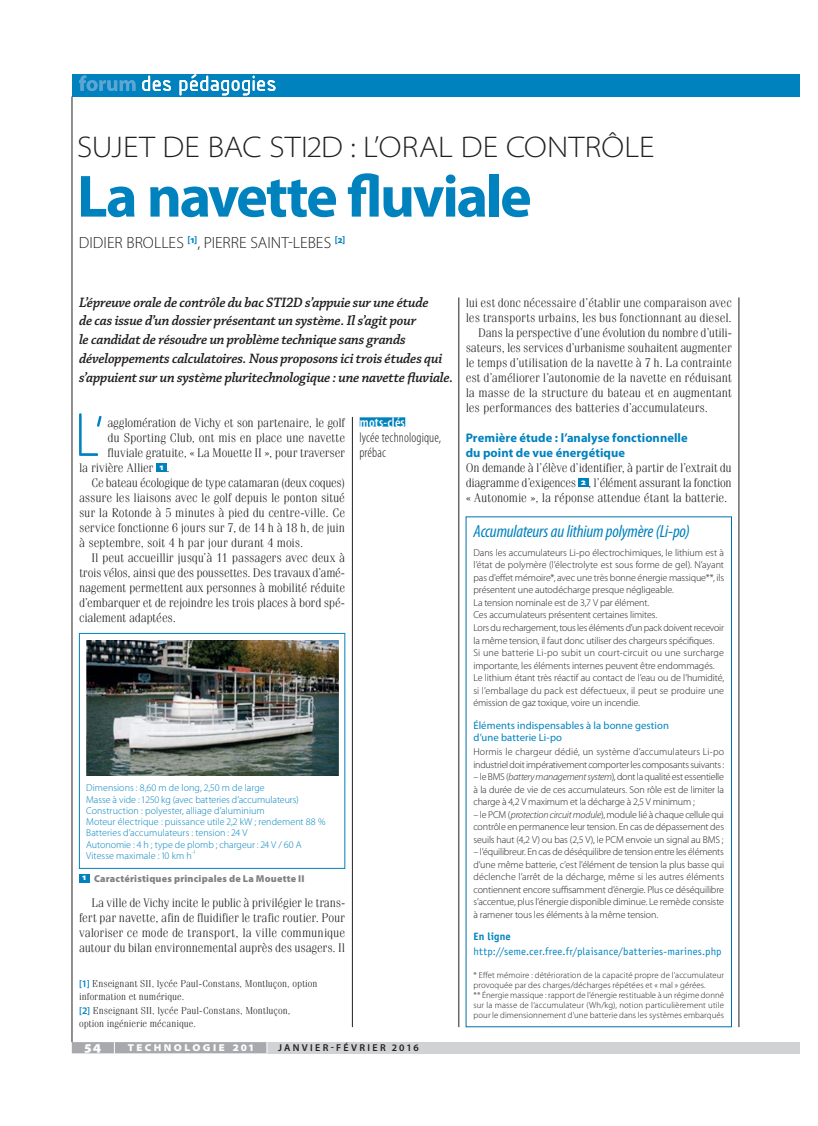
<style>
.page{position:relative;width:818px;height:1126px;background:#fff}
.page>*{position:absolute;margin:0;border:0;box-sizing:border-box;transform-origin:0 0}
.t1{font:700 60px "Myriad Pro";letter-spacing:-.04em;color:#0082be}
.t2{font:300 semi-expanded 30px "Myriad Pro";letter-spacing:.01em;color:#231f20}
.t3{font:italic condensed 17.5px "Myriad Pro";letter-spacing:-.01em;color:#0082be}
.t4{font:300 16.25px "Myriad Pro";color:#231f20}
.t5{font:italic 600 14.38px/18.8px "Chaparral Pro";letter-spacing:-.015em;color:#231f20}
.t6{font:300 condensed 13.75px/15px "Myriad Pro";letter-spacing:.005em;color:#231f20}
.t7{font:600 condensed 13.75px "Myriad Pro";letter-spacing:.015em;color:#fff}
.t8{font:900 semi-expanded 13.75px "Myriad Pro";color:#fff}
.t9{font:300 12.5px/15px "Fenice Std";letter-spacing:-.01em;color:#231f20;text-align:justify}
.t10{font:700 12.5px/15px "Myriad Pro";letter-spacing:.005em;color:#0082be}
.t11{font:10.62px/12.5px "Myriad Pro";letter-spacing:.01em;color:#0082be}
.t12{font:10.62px "Officina Sans Std";letter-spacing:.015em;color:#0082be}
.t13{font:700 10.62px "Officina Sans Std";letter-spacing:.01em;color:#0082be}
.t14{font:300 10px/12.5px "Myriad Pro";letter-spacing:-.01em;color:#231f20;text-align:justify}
.t15{font:300 10px/11.2px "Myriad Pro";letter-spacing:.005em;color:#0082be}
.t16{font:300 10px/12.5px "Fenice Std";letter-spacing:.005em;color:#231f20}
.t17{font:900 10px "Myriad Pro";letter-spacing:.02em;color:#808285}
.t18{font:600 10px "Myriad Pro";letter-spacing:.235em;color:#231f20}
.t19{font:900 semi-expanded 10px "Myriad Pro";letter-spacing:.24em;color:#fff}
.t20{font:300 8.75px/10px "Myriad Pro";letter-spacing:.01em;color:#231f20}
.s1{font-family:"Myriad Pro";font-weight:900;font-stretch:semi-expanded;font-size:9px;color:#fff}
.s2{font-family:"Myriad Pro";font-weight:600;color:#0082be}
.s3{font-style:italic}
</style>
<div class="page">
<div style="left:267px;top:1041px;width:531px;height:12px;background:#d1d2d4"></div>
<svg style="left:72px;top:1041px;width:195px;height:12px;background:#b0b1b5"></svg>
<div style="left:781px;top:74px;width:17px;height:22px;background:#0082be"></div>
<div style="left:72px;top:74px;width:709px;height:22px;background:#0082be"></div>
<hr style="left:352px;top:417px;width:1px;height:609px;background:#231f20">
<hr style="left:458px;top:297px;width:1px;height:729px;background:#231f20">
<hr style="left:738px;top:297px;width:1px;height:729px;background:#231f20">
<hr style="left:72px;top:96px;width:1px;height:945px;background:#231f20">
<svg style="left:142px;top:74px;width:133px;height:21px"></svg>
<svg style="left:79px;top:75px;width:56px;height:16px"></svg>
<div style="left:79px;top:633px;width:266px;height:235px;border:1px solid #0082be"></div>
<img style="left:86px;top:640px;width:252px;height:135px">
<div style="left:359px;top:417px;width:46px;height:9px;background:#0082be"></div>
<div style="left:156px;top:463px;width:10px;height:8px;background:#0082be"></div>
<svg style="left:79px;top:413px;width:22px;height:43px"></svg>
<div style="left:578px;top:478px;width:10px;height:8px;background:#0082be"></div>
<div style="left:79px;top:874px;width:10px;height:8px;background:#0082be"></div>
<h2 class="t2" style="left:77px;top:128px;width:578px">SUJET DE BAC STI2D : L’ORAL DE CONTRÔLE</h2>
<h1 class="t1" style="left:77px;top:157px;width:456px">La navette fluviale</h1>
<h3 class="t4" style="left:79px;top:233px;width:268px">DIDIER BROLLES <sup>[1]</sup>, PIERRE SAINT-LEBES <sup>[2]</sup></h3>
<p class="t5" style="left:79px;top:293px;width:375px">L’épreuve orale de contrôle du bac STI2D s’appuie sur une étude<br>de cas issue d’un dossier présentant un système. Il s’agit pour<br>le candidat de résoudre un problème technique sans grands développements calculatoires. Nous proposons ici trois études qui s’appuient sur un système pluritechnologique : une navette fluviale.</p>
<p class="t9" style="left:107px;top:415px;width:239px">agglomération de Vichy et son partenaire, le golf</p>
<p class="t9" style="left:108px;top:430px;width:239px">du Sporting Club, ont mis en place une navette</p>
<p class="t9" style="left:108px;top:445px;width:239px">fluviale gratuite, « La Mouette II », pour traverser</p>
<p class="t9" style="left:79px;top:460px;width:92px">la rivière Allier <span class="s1">1</span> .</p>
<p class="t9" style="left:91px;top:475px;width:255px">Ce bateau écologique de type catamaran (deux coques)</p>
<p class="t9" style="left:79px;top:490px;width:267px">assure les liaisons avec le golf depuis le ponton situé</p>
<p class="t9" style="left:79px;top:505px;width:267px">sur la Rotonde à 5 minutes à pied du centre-ville. Ce</p>
<p class="t9" style="left:79px;top:520px;width:267px">service fonctionne 6 jours sur 7, de 14 h à 18 h, de juin</p>
<p class="t9" style="left:79px;top:535px;width:225px">à septembre, soit 4 h par jour durant 4 mois.</p>
<p class="t9" style="left:91px;top:550px;width:255px">Il peut accueillir jusqu’à 11 passagers avec deux à</p>
<p class="t9" style="left:79px;top:565px;width:267px">trois vélos, ainsi que des poussettes. Des travaux d’amé-</p>
<p class="t9" style="left:79px;top:580px;width:267px">nagement permettent aux personnes à mobilité réduite</p>
<p class="t9" style="left:79px;top:595px;width:267px">d’embarquer et de rejoindre les trois places à bord spé-</p>
<p class="t9" style="left:79px;top:610px;width:98px">cialement adaptées.</p>
<h3 class="t7" style="left:360px;top:413px;width:46px">mots-clés</h3>
<h3 class="t6" style="left:359px;top:429px;width:83px">lycée technologique, prébac</h3>
<p class="t15" style="left:86px;top:782px;width:240px">Dimensions : 8,60 m de long, 2,50 m de large<br>Masse à vide : 1 250 kg (avec batteries d’accumulateurs)<br>Construction : polyester, alliage d’aluminium<br>Moteur électrique : puissance utile 2,2 kW ; rendement 88 % Batteries d’accumulateurs : tension : 24 V<br>Autonomie : 4 h ; type de plomb ; chargeur : 24 V / 60 A Vitesse maximale : 10 km h<sup>-1</sup></p>
<p class="t17" style="left:82px;top:872px;width:224px"><sup>1</sup> Caractéristiques principales de La Mouette II</p>
<p class="t9" style="left:79px;top:895px;width:267px;text-indent:12px">La ville de Vichy incite le public à privilégier le trans&shy;fert par navette, afin de fluidifier le trafic routier. Pour valoriser ce mode de transport, la ville communique autour du bilan environnemental auprès des usagers. Il</p>
<p class="t16" style="left:79px;top:977px;width:240px"><span class="s2">[1]</span> Enseignant SII, lycée Paul-Constans, Montluçon, option information et numérique.</p>
<p class="t16" style="left:79px;top:1004px;width:213px"><span class="s2">[2]</span> Enseignant SII, lycée Paul-Constans, Montluçon, option ingénierie mécanique.</p>
<h3 class="t8" style="left:84px;top:1037px;width:18px">54</h3>
<p class="t19" style="left:128px;top:1041px;width:127px">TECHNOLOGIE 201</p>
<p class="t18" style="left:278px;top:1041px;width:142px">JANVIER-FÉVRIER 2016</p>
<p class="t9" style="left:465px;top:295px;width:267px">lui est donc nécessaire d’établir une comparaison avec</p>
<p class="t9" style="left:465px;top:310px;width:267px">les transports urbains, les bus fonctionnant au diesel.</p>
<p class="t9" style="left:478px;top:325px;width:255px">Dans la perspective d’une évolution du nombre d’utili-</p>
<p class="t9" style="left:465px;top:340px;width:267px">sateurs, les services d’urbanisme souhaitent augmenter</p>
<p class="t9" style="left:465px;top:355px;width:267px">le temps d’utilisation de la navette à 7 h. La contrainte</p>
<p class="t9" style="left:465px;top:370px;width:267px">est d’améliorer l’autonomie de la navette en réduisant</p>
<p class="t9" style="left:465px;top:385px;width:267px">la masse de la structure du bateau et en augmentant</p>
<p class="t9" style="left:465px;top:400px;width:244px">les performances des batteries d’accumulateurs.</p>
<p class="t10" style="left:465px;top:429px;width:223px">Première étude : l’analyse fonctionnelle du point de vue énergétique</p>
<p class="t9" style="left:465px;top:460px;width:267px">On demande à l’élève d’identifier, à partir de l’extrait du diagramme d’exigences <span class="s1">2</span> , l’élément assurant la fonction « Autonomie », la réponse attendue étant la batterie.</p>
<h3 class="t3" style="left:473px;top:521px;width:218px">Accumulateurs au lithium polymère (Li-po)</h3>
<p class="t14" style="left:473px;top:546px;width:252px;text-align:left">Dans les accumulateurs Li-po électrochimiques, le lithium est à l’état de polymère (l’électrolyte est sous forme de gel). N’ayant pas d’effet mémoire*, avec une très bonne énergie massique**, ils présentent une autodécharge presque négligeable.<br>La tension nominale est de 3,7 V par élément.<br>Ces accumulateurs présentent certaines limites.<br>Lors du rechargement, tous les éléments d’un pack doivent recevoir la même tension, il faut donc utiliser des chargeurs spécifiques.<br>Si une batterie Li-po subit un court-circuit ou une surcharge importante, les éléments internes peuvent être endommagés.<br>Le lithium étant très réactif au contact de l’eau ou de l’humidité, si l’emballage du pack est défectueux, il peut se produire une émission de gaz toxique, voire un incendie.</p>
<p class="t11" style="left:473px;top:718px;width:197px">Éléments indispensables à la bonne gestion d’une batterie Li-po</p>
<p class="t14" style="left:473px;top:745px;width:252px">Hormis le chargeur dédié, un système d’accumulateurs Li-po industriel doit impérativement comporter les composants suivants :</p>
<p class="t14" style="left:473px;top:770px;width:252px">– le BMS (<span class="s3">battery management system</span>), dont la qualité est essentielle à la durée de vie de ces accumulateurs. Son rôle est de limiter la charge à 4,2 V maximum et la décharge à 2,5 V minimum ;</p>
<p class="t14" style="left:473px;top:808px;width:252px">– le PCM (<span class="s3">protection circuit module</span>), module lié à chaque cellule qui contrôle en permanence leur tension. En cas de dépassement des seuils haut (4,2 V) ou bas (2,5 V), le PCM envoie un signal au BMS ;</p>
<p class="t14" style="left:473px;top:845px;width:252px">– l’équilibreur. En cas de déséquilibre de tension entre les éléments d’une même batterie, c’est l’élément de tension la plus basse qui déclenche l’arrêt de la décharge, même si les autres éléments contiennent encore suffisamment d’énergie. Plus ce déséquilibre s’accentue, plus l’énergie disponible diminue. Le remède consiste à ramener tous les éléments à la même tension.</p>
<p class="t13" style="left:473px;top:929px;width:39px">En ligne</p>
<p class="t12" style="left:473px;top:945px;width:249px">http://seme.cer.free.fr/plaisance/batteries-marines.php</p>
<p class="t20" style="left:473px;top:969px;width:252px">* Effet mémoire : détérioration de la capacité propre de l’accumulateur provoquée par des charges/décharges répétées et « mal » gérées.<br>** Énergie massique : rapport de l’énergie restituable à un régime donné sur la masse de l’accumulateur (Wh/kg), notion particulièrement utile pour le dimensionnement d’une batterie dans les systèmes embarqués</p>
</div>
